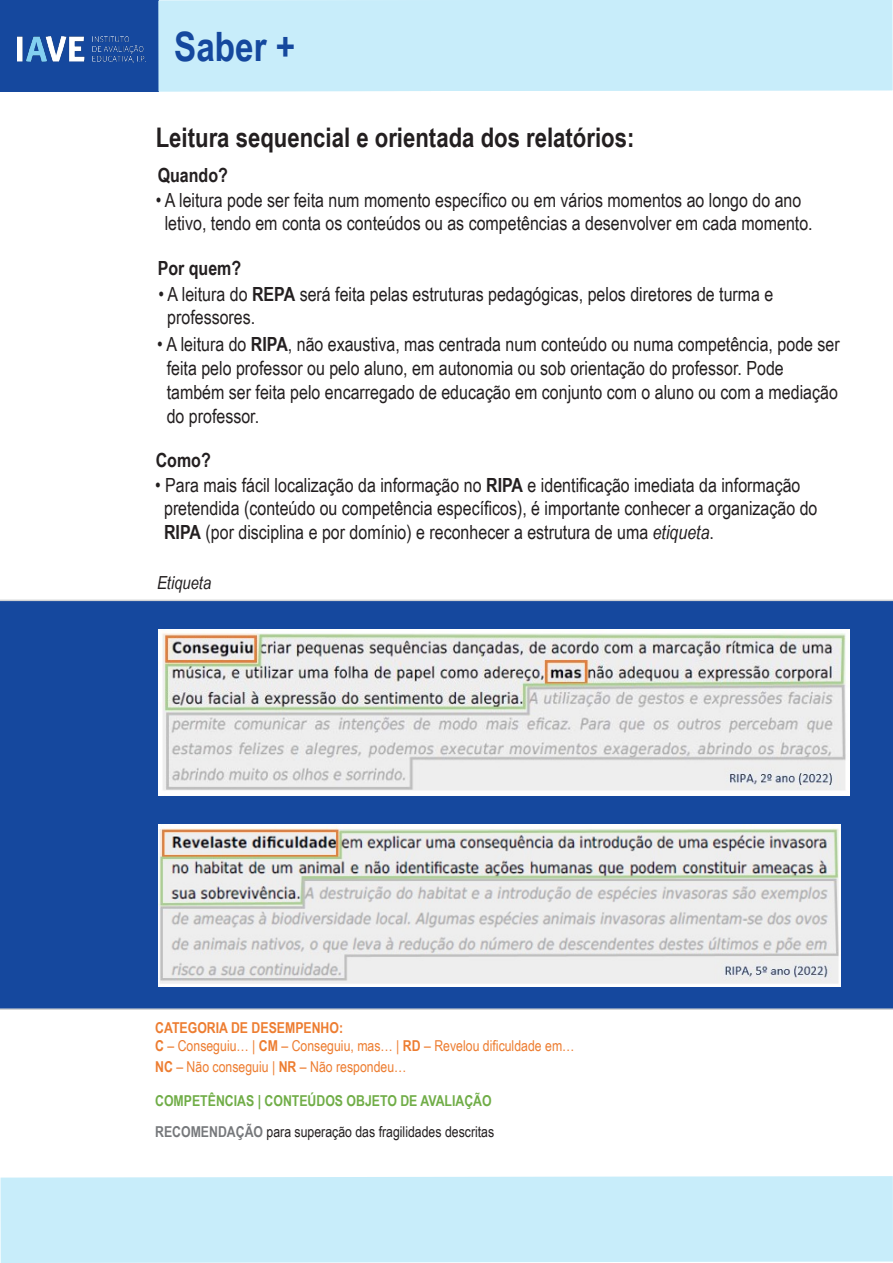
<style>
.page{position:relative;width:893px;height:1263px;background:#fff}
.page>*{position:absolute;margin:0;border:0;box-sizing:border-box;transform-origin:0 0}
.t1{font:700 40.5px "Arial Narrow";color:#15489e}
.t2{font:700 27px "Arial Narrow";color:#231f20}
.t3{font:19.5px/23.4px "Arial Narrow";color:#231f20}
.t4{font:700 19.5px "Arial Narrow";color:#231f20}
.t5{font:italic 18px "Arial Narrow";color:#231f20}
.t6{font:15px/18px "Arial Narrow";color:#ed7d31}
.t7{font:700 15px/31.8px "Arial Narrow";color:#70ad47}
.s1{color:#fff}
.s2{font-weight:700}
.s3{font-style:italic}
.s4{color:#76787b}
.s5{font-weight:400;color:#231f20}
</style>
<div class="page">
<div style="left:0;top:600px;width:893px;height:410px;background:#15489e"></div>
<img style="left:158px;top:629px;width:691px;height:166px">
<img style="left:158px;top:824px;width:682px;height:162px">
<div style="left:1px;top:1176px;width:892px;height:87px;background:#c8edfa"></div>
<div style="left:0;top:0;width:158px;height:91px;background:#15489e"></div>
<img style="left:18px;top:36px;width:128px;height:27px">
<div style="left:158px;top:0;width:734px;height:91px;background:#c8edfa"></div>
<h1 class="t1" style="left:174px;top:16px;width:122px">Saber +</h1>
<h1 class="t1" style="left:190px;top:16px;width:122px">Saber +</h1>
<h2 class="t2" style="left:156px;top:117px;width:480px">Leitura sequencial e orientada dos relatórios:</h2>
<p class="t4" style="left:158px;top:161px;width:72px">Quando?</p>
<p class="t3" style="left:156px;top:187px;width:658px">• A leitura pode ser feita num momento específico ou em vários momentos ao longo do ano <span class="s1">..</span>letivo, tendo em conta os conteúdos ou as competências a desenvolver em cada momento.</p>
<p class="t4" style="left:158px;top:253px;width:85px">Por quem?</p>
<p class="t3" style="left:158px;top:281px;width:617px">• A leitura do <span class="s2">REPA</span> será feita pelas estruturas pedagógicas, pelos diretores de turma e <span class="s1">..</span>professores.</p>
<p class="t3" style="left:167px;top:332px;width:674px;text-indent:-9px">• A leitura do <span class="s2">RIPA</span>, não exaustiva, mas centrada num conteúdo ou numa competência, pode ser feita pelo professor ou pelo aluno, em autonomia ou sob orientação do professor. Pode</p>
<p class="t3" style="left:167px;top:380px;width:673px">também ser feita pelo encarregado de educação em conjunto com o aluno ou com a mediação do professor.</p>
<p class="t4" style="left:156px;top:445px;width:57px">Como?</p>
<p class="t3" style="left:155px;top:473px;width:664px">• Para mais fácil localização da informação no <span class="s2">RIPA</span> e identificação imediata da informação <span class="s1">..</span>pretendida (conteúdo ou competência específicos), é importante conhecer a organização do <span class="s1">..</span><span class="s2">RIPA</span> (por disciplina e por domínio) e reconhecer a estrutura de uma <span class="s3">etiqueta</span>.</p>
<p class="t5" style="left:157px;top:570px;width:56px">Etiqueta</p>
<p class="t6" style="left:155px;top:1018px;width:421px"><span class="s2">CATEGORIA DE DESEMPENHO:<br>C</span> – Conseguiu… | <span class="s2">CM</span> – Conseguiu, mas… | <span class="s2">RD</span> – Revelou dificuldade em…</p>
<p class="t6" style="left:155px;top:1057px;width:253px"><span class="s2">NC</span> – Não conseguiu | <span class="s2">NR</span> – Não respondeu…</p>
<p class="t7" style="left:155px;top:1083px;width:341px">COMPETÊNCIAS | CONTEÚDOS OBJETO DE AVALIAÇÃO<br><span class="s4">RECOMENDAÇÃO</span> <span class="s5">para superação das fragilidades descritas</span></p>
</div>
